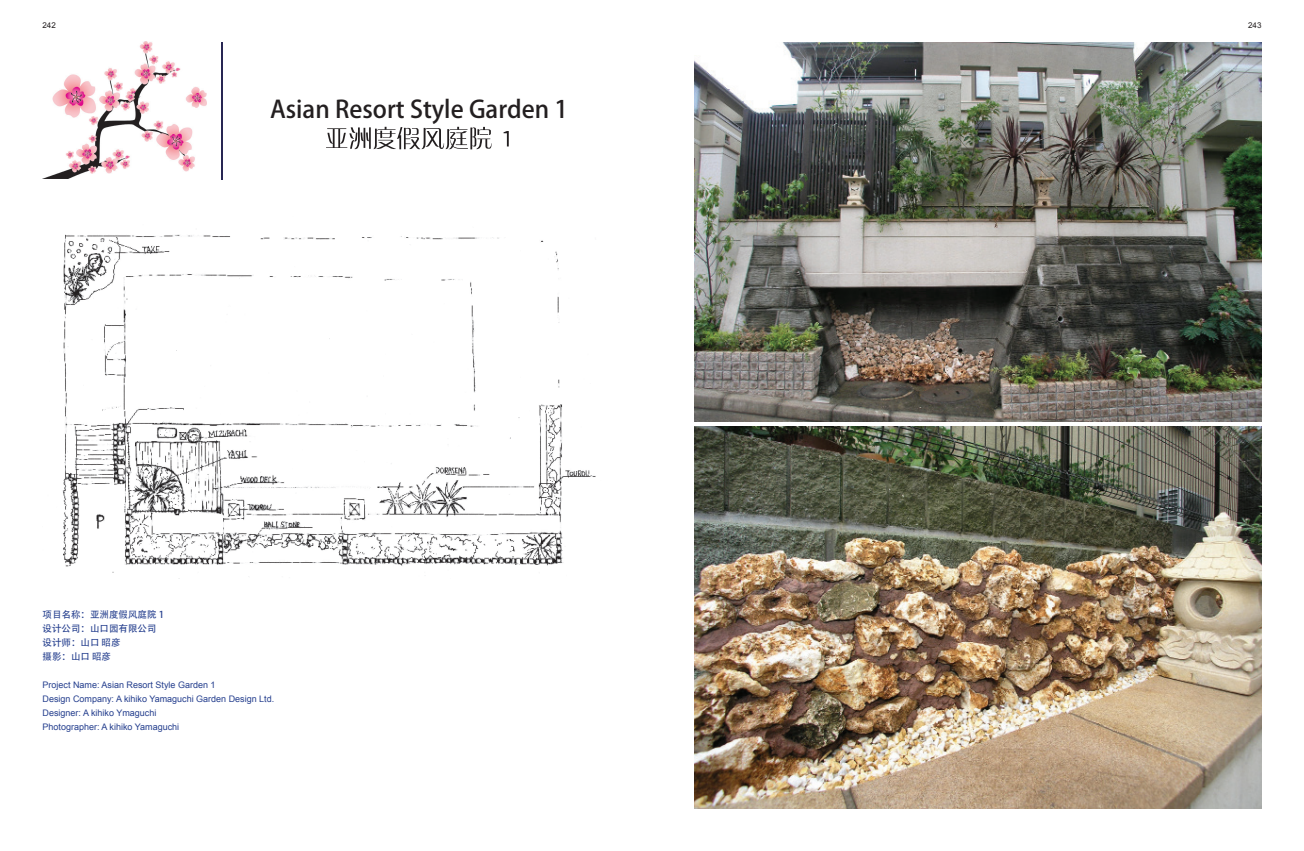
<style>
.page{position:relative;width:1304px;height:851px;background:#fff}
.page>*{position:absolute;margin:0;border:0;box-sizing:border-box;transform-origin:0 0}
.t1{font:24px "Adobe Heiti Std";color:#231f20}
.t2{font:9.5px "Adobe Heiti Std";color:#253f8e}
.t3{font:9px "Arial";color:#253f8e}
.t4{font:8px "Arial";color:#231f20}
</style>
<div class="page">
<svg style="left:326px;top:127px;width:183px;height:22px"></svg>
<hr style="left:221px;top:43px;width:1px;height:137px;background:#282653">
<img style="left:63px;top:234px;width:533px;height:339px">
<img style="left:45px;top:41px;width:162px;height:137px">
<img style="left:694px;top:43px;width:567px;height:378px">
<img style="left:694px;top:427px;width:567px;height:381px">
<p class="t4" style="left:43px;top:20px;width:15px">242</p>
<p class="t4" style="left:1248px;top:20px;width:15px">243</p>
<p class="t1" style="left:270px;top:95px;width:300px">Asian Resort Style Garden 1</p>
<p class="t2" style="left:43px;top:609px;width:123px">项目名称：亚洲度假风庭院 1</p>
<p class="t2" style="left:43px;top:623px;width:115px">设计公司：山口园有限公司</p>
<p class="t2" style="left:43px;top:637px;width:80px">设计师：山口 昭彦</p>
<p class="t2" style="left:43px;top:651px;width:70px">摄影：山口 昭彦</p>
<p class="t3" style="left:43px;top:678px;width:175px">Project Name: Asian Resort Style Garden 1</p>
<p class="t3" style="left:43px;top:692px;width:233px">Design Company: A kihiko Yamaguchi Garden Design Ltd.</p>
<p class="t3" style="left:43px;top:706px;width:115px">Designer: A kihiko Ymaguchi</p>
<p class="t3" style="left:43px;top:720px;width:138px">Photographer: A kihiko Yamaguchi</p>
</div>
